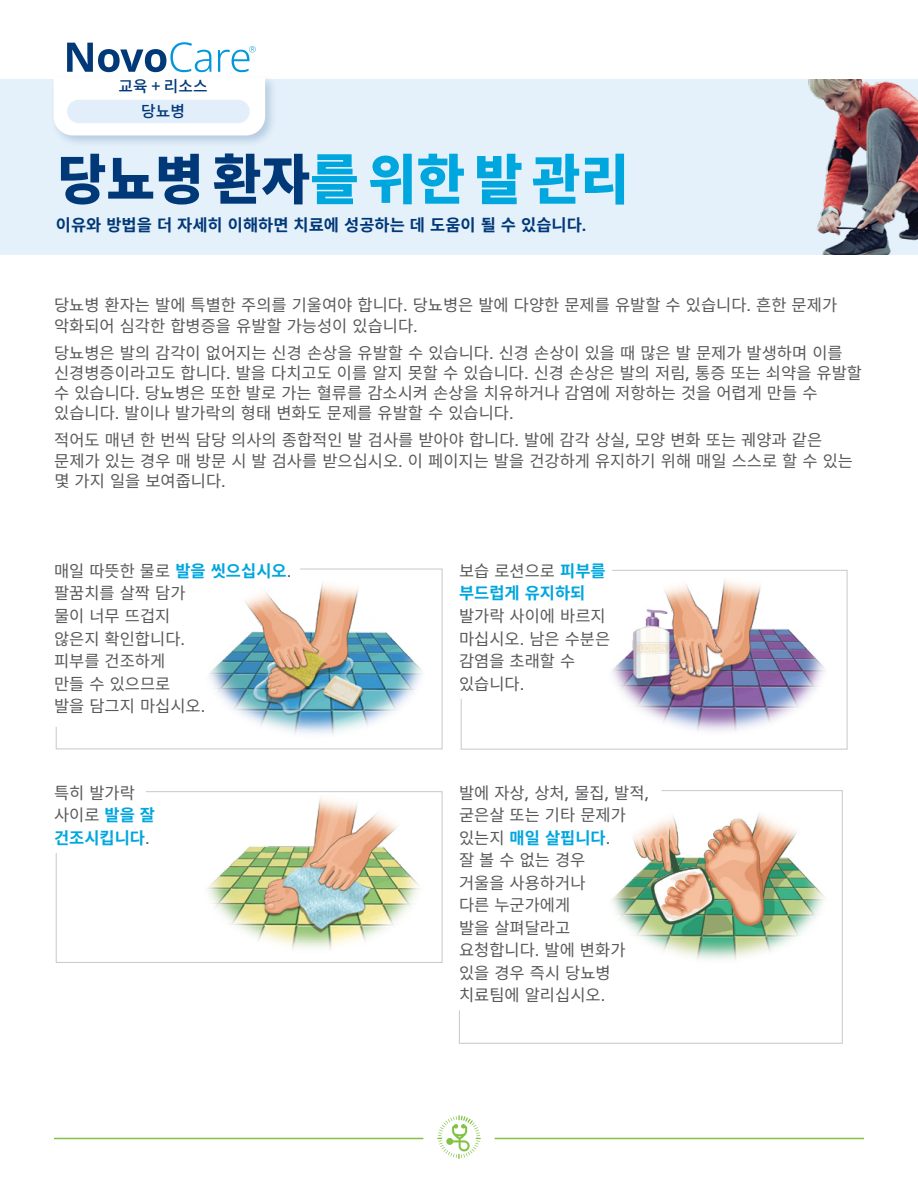
<style>
.page{position:relative;width:918px;height:1188px;background:#fff}
.page>*{position:absolute;margin:0;border:0;box-sizing:border-box;transform-origin:0 0}
.t1{font:900 54px "Noto Sans CJ Kkr";color:#00a6de}
.t2{font:16.5px/22.5px "Noto Sans CJ Kkr";color:#58595b}
.t3{font:700 16.5px/22.5px "Noto Sans CJ Kkr";color:#00a6de}
.t4{font:700 16.5px "Noto Sans CJ Kkr";color:#003878}
.t5{font:500 15.9px/25.3px "Noto Sans CJ Kkr";color:#003878;text-align:center}
.s1{color:#003878}
.s2{font-family:"Frutiger LT Std"}
.s3{font-weight:700;color:#00a6de}
.s4{font-weight:400;color:#58595b}
.s5{font-family:"Frutiger LT Std";font-weight:400;color:#58595b}
</style>
<div class="page">
<hr style="left:54px;top:1138px;width:369px;height:1px;background:#80c342">
<hr style="left:495px;top:1138px;width:369px;height:1px;background:#80c342">
<svg style="left:437px;top:1115px;width:44px;height:44px"></svg>
<svg style="left:55px;top:568px;width:388px;height:182px"></svg>
<svg style="left:55px;top:791px;width:388px;height:172px"></svg>
<svg style="left:460px;top:570px;width:388px;height:180px"></svg>
<svg style="left:459px;top:790px;width:384px;height:254px"></svg>
<div style="left:0;top:79px;width:918px;height:176px;background:#e4f1fb"></div>
<div style="left:49px;top:74px;width:228px;height:74px;background:#003878;opacity:.2"></div>
<svg style="left:54px;top:42px;width:211px;height:93px"></svg>
<div style="left:67px;top:100px;width:183px;height:23px;background:#e2effa;border-radius:12px"></div>
<img style="left:808px;top:79px;width:110px;height:176px">
<p class="t5" style="left:119px;top:74px;width:91px">교육 + 리소스 당뇨병</p>
<h1 class="t1" style="left:58px;top:149px;width:573px"><span class="s1">당뇨병 환자</span>를 위한 발 관리</h1>
<p class="t4" style="left:56px;top:216px;width:532px">이유와 방법을 더 자세히 이해하면 치료에 성공하는 데 도움이 될 수 있습니다<span class="s2">.</span></p>
<p class="t2" style="left:54px;top:296px;width:785px;line-height:20.2px">당뇨병 환자는 발에 특별한 주의를 기울여야 합니다<span class="s2">.</span> 당뇨병은 발에 다양한 문제를 유발할 수 있습니다<span class="s2">.</span> 흔한 문제가 악화되어 심각한 합병증을 유발할 가능성이 있습니다<span class="s2">.</span></p>
<p class="t2" style="left:54px;top:343px;width:810px;line-height:20.2px">당뇨병은 발의 감각이 없어지는 신경 손상을 유발할 수 있습니다<span class="s2">.</span> 신경 손상이 있을 때 많은 발 문제가 발생하며 이를 신경병증이라고도 합니다<span class="s2">.</span> 발을 다치고도 이를 알지 못할 수 있습니다<span class="s2">.</span> 신경 손상은 발의 저림<span class="s2">,</span> 통증 또는 쇠약을 유발할 수 있습니다<span class="s2">.</span> 당뇨병은 또한 발로 가는 혈류를 감소시켜 손상을 치유하거나 감염에 저항하는 것을 어렵게 만들 수 있습니다<span class="s2">.</span> 발이나 발가락의 형태 변화도 문제를 유발할 수 있습니다<span class="s2">.</span></p>
<p class="t2" style="left:54px;top:431px;width:800px;line-height:20.2px">적어도 매년 한 번씩 담당 의사의 종합적인 발 검사를 받아야 합니다<span class="s2">.</span> 발에 감각 상실<span class="s2">,</span> 모양 변화 또는 궤양과 같은 문제가 있는 경우 매 방문 시 발 검사를 받으십시오<span class="s2">.</span> 이 페이지는 발을 건강하게 유지하기 위해 매일 스스로 할 수 있는 몇 가지 일을 보여줍니다<span class="s2">.</span></p>
<p class="t2" style="left:54px;top:560px;width:239px">매일 따뜻한 물로 <span class="s3">발을 씻으십시오</span><span class="s2">. </span>팔꿈치를 살짝 담가<br>물이 너무 뜨겁지<br>않은지 확인합니다<span class="s2">.<br></span>피부를 건조하게<br>만들 수 있으므로<br>발을 담그지 마십시오<span class="s2">.</span></p>
<p class="t3" style="left:54px;top:782px;width:103px"><span class="s4">특히 발가락 사이로</span> 발을 잘 건조시킵니다<span class="s5">.</span></p>
<p class="t3" style="left:459px;top:560px;width:148px"><span class="s4">보습 로션으로</span> 피부를 부드럽게 유지하되</p>
<p class="t2" style="left:459px;top:605px;width:153px">발가락 사이에 바르지 마십시오<span class="s2">.</span> 남은 수분은 감염을 초래할 수 있습니다<span class="s2">.</span></p>
<p class="t2" style="left:459px;top:782px;width:192px">발에 자상<span class="s2">,</span> 상처<span class="s2">,</span> 물집<span class="s2">,</span> 발적<span class="s2">, </span>굳은살 또는 기타 문제가 있는지 <span class="s3">매일 살핍니다</span><span class="s2">. </span>잘볼수없는경우<br>거울을 사용하거나<br>다른 누군가에게<br>발을 살펴달라고 요청합니다<span class="s2">.</span> 발에 변화가 있을 경우 즉시 당뇨병 치료팀에 알리십시오<span class="s2">.</span></p>
</div>
